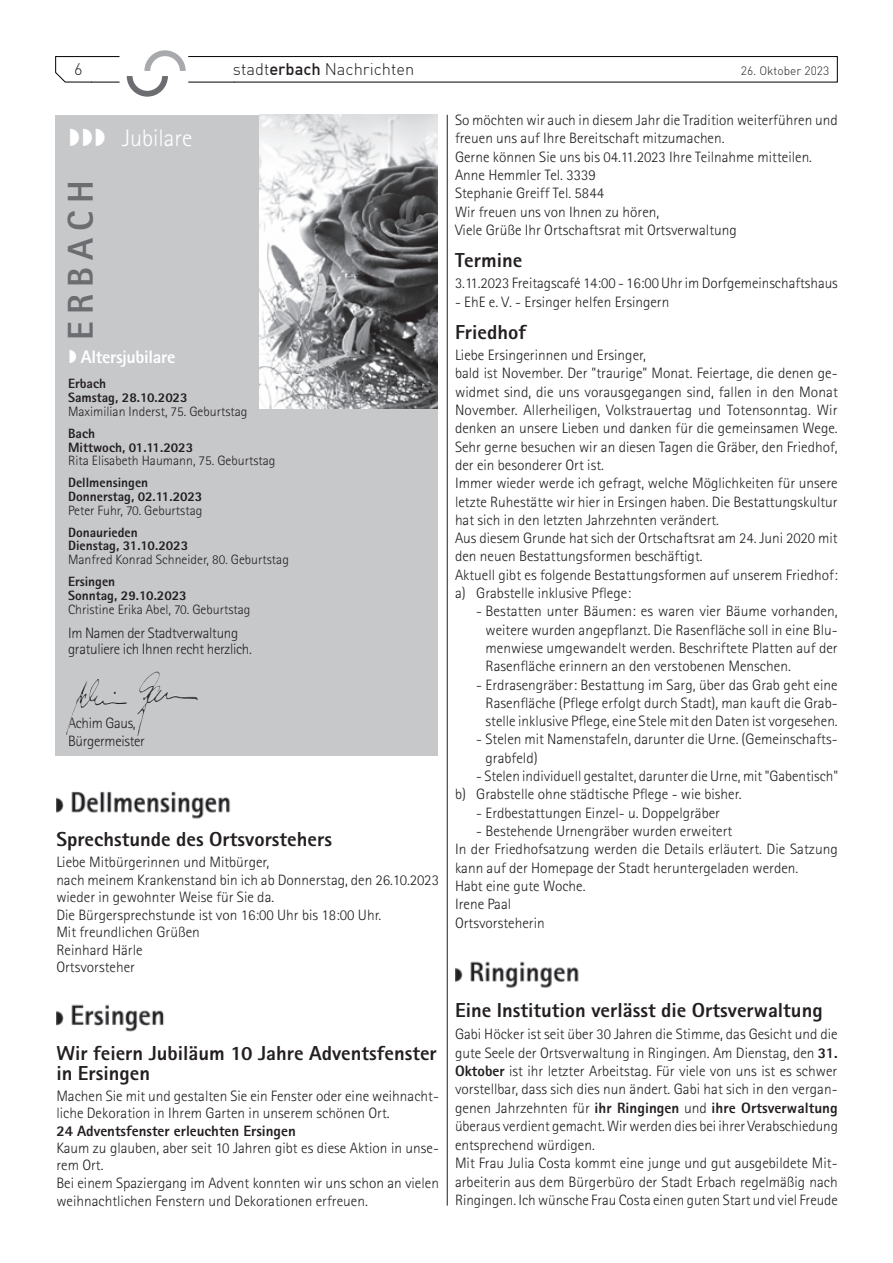
<style>
.page{position:relative;width:893px;height:1263px;background:#fff}
.page>*{position:absolute;margin:0;border:0;box-sizing:border-box;transform-origin:0 0}
.t1{font:800 36px "Rotis Sans Serif Std";letter-spacing:.2em;color:#6c6d70}
.t2{font:300 24px "Rotis Sans Serif Std";color:#fff}
.t3{font:800 20.25px/20.4px "Rotis Sans Serif Std";color:#231f20}
.t4{font:800 18px "Rotis Sans Serif Std";letter-spacing:-.02em;color:#fff}
.t5{font:16.5px "DIN Light";color:#231f20}
.t6{font:300 15px/18.3px "Rotis Sans Serif Std";color:#231f20}
.t7{font:300 15px/15.9px "Rotis Sans Serif Std";letter-spacing:-.02em;color:#231f20}
.t8{font:800 15px "Rotis Sans Serif Std";color:#231f20}
.t9{font:300 13.5px "Rotis Sans Serif Std";color:#231f20}
.t10{font:800 13.5px/13.6px "Rotis Sans Serif Std";color:#231f20}
.t11{font:12px "DIN Light";color:#231f20}
.s1{font-family:"DIN Medium Alternate Medium Alternate"}
.s2{font-weight:800}
</style>
<div class="page">
<svg style="left:55px;top:50px;width:783px;height:47px"></svg>
<img style="left:56px;top:791px;width:175px;height:28px">
<img style="left:56px;top:1004px;width:108px;height:28px">
<img style="left:455px;top:961px;width:124px;height:27px">
<hr style="left:447px;top:115px;width:1px;height:1090px;background:#231f20">
<div style="left:55px;top:115px;width:383px;height:640px;background:#c7c8ca"></div>
<img style="left:259px;top:115px;width:179px;height:294px">
<img style="left:137px;top:685px;width:61px;height:51px">
<p class="t5" style="left:74px;top:59px;width:10px">6</p>
<p class="t5" style="left:233px;top:59px;width:183px">stadt<span class="s1">erbach</span> Nachrichten</p>
<p class="t11" style="left:741px;top:64px;width:90px">26. Oktober 2023</p>
<h1 class="t1" style="left:58px;top:340px;width:161px;rotate:-90deg">ERBACH</h1>
<h2 class="t2" style="left:122px;top:124px;width:72px">Jubilare</h2>
<p class="t4" style="left:81px;top:345px;width:96px">Altersjubilare</p>
<p class="t10" style="left:68px;top:377px;width:121px">Erbach<br>Samstag, 28.10.2023</p>
<p class="t9" style="left:68px;top:403px;width:181px">Maximilian Inderst, 75. Geburtstag</p>
<p class="t10" style="left:68px;top:426px;width:127px">Bach<br>Mittwoch, 01.11.2023</p>
<p class="t9" style="left:68px;top:453px;width:209px">Rita Elisabeth Haumann, 75. Geburtstag</p>
<p class="t10" style="left:68px;top:476px;width:136px">Dellmensingen<br>Donnerstag, 02.11.2023</p>
<p class="t9" style="left:68px;top:502px;width:136px">Peter Fuhr, 70. Geburtstag</p>
<p class="t10" style="left:68px;top:525px;width:122px">Donaurieden<br>Dienstag, 31.10.2023</p>
<p class="t9" style="left:68px;top:552px;width:222px">Manfred Konrad Schneider, 80. Geburtstag</p>
<p class="t10" style="left:68px;top:575px;width:120px">Ersingen<br>Sonntag, 29.10.2023</p>
<p class="t9" style="left:68px;top:601px;width:184px">Christine Erika Abel, 70. Geburtstag</p>
<p class="t7" style="left:68px;top:625px;width:185px">Im Namen der Stadtverwaltung gratuliere ich Ihnen recht herzlich.</p>
<p class="t7" style="left:68px;top:713px;width:78px;line-height:18.5px">Achim Gaus,<br>Bürgermeister</p>
<h3 class="t3" style="left:56px;top:829px;width:277px">Sprechstunde des Ortsvorstehers</h3>
<p class="t6" style="left:56px;top:853px;width:384px;line-height:17.5px">Liebe Mitbürgerinnen und Mitbürger,<br>nach meinem Krankenstand bin ich ab Donnerstag, den 26.10.2023 wieder in gewohnter Weise für Sie da.<br>Die Bürgersprechstunde ist von 16:00 Uhr bis 18:00 Uhr.<br>Mit freundlichen Grüßen<br>Reinhard Härle<br>Ortsvorsteher</p>
<h3 class="t3" style="left:56px;top:1042px;width:382px">Wir feiern Jubiläum 10 Jahre Adventsfenster in Ersingen</h3>
<p class="t6" style="left:56px;top:1087px;width:384px;line-height:17.4px">Machen Sie mit und gestalten Sie ein Fenster oder eine weihnacht&shy;liche Dekoration in Ihrem Garten in unserem schönen Ort.</p>
<p class="t8" style="left:56px;top:1121px;width:241px">24 Adventsfenster erleuchten Ersingen</p>
<p class="t6" style="left:56px;top:1139px;width:384px;line-height:17.5px">Kaum zu glauben, aber seit 10 Jahren gibt es diese Aktion in unse&shy;rem Ort.<br>Bei einem Spaziergang im Advent konnten wir uns schon an vielen weihnachtlichen Fenstern und Dekorationen erfreuen.</p>
<p class="t6" style="left:455px;top:111px;width:384px">So möchten wir auch in diesem Jahr die Tradition weiterführen und freuen uns auf Ihre Bereitschaft mitzumachen.<br>Gerne können Sie uns bis 04.11.2023 Ihre Teilnahme mitteilen.<br>Anne Hemmler Tel. 3339<br>Stephanie Greiff Tel. 5844<br>Wir freuen uns von Ihnen zu hören,<br>Viele Grüße Ihr Ortschaftsrat mit Ortsverwaltung</p>
<h3 class="t3" style="left:455px;top:250px;width:69px">Termine</h3>
<p class="t6" style="left:455px;top:274px;width:384px">3.11.2023 Freitagscafé 14:00 - 16:00 Uhr im Dorfgemeinschaftshaus</p>
<p class="t6" style="left:455px;top:292px;width:216px">- EhE e. V. - Ersinger helfen Ersingern</p>
<h3 class="t3" style="left:455px;top:321px;width:73px">Friedhof</h3>
<p class="t6" style="left:455px;top:346px;width:384px">Liebe Ersingerinnen und Ersinger,<br>bald ist November. Der "traurige" Monat. Feiertage, die denen ge&shy;widmet sind, die uns vorausgegangen sind, fallen in den Monat November. Allerheiligen, Volkstrauertag und Totensonntag. Wir denken an unsere Lieben und danken für die gemeinsamen Wege.<br>Sehr gerne besuchen wir an diesen Tagen die Gräber, den Friedhof, der ein besonderer Ort ist.<br>Immer wieder werde ich gefragt, welche Möglichkeiten für unsere letzte Ruhestätte wir hier in Ersingen haben. Die Bestattungskultur hat sich in den letzten Jahrzehnten verändert.<br>Aus diesem Grunde hat sich der Ortschaftsrat am 24. Juni 2020 mit den neuen Bestattungsformen beschäftigt.<br>Aktuell gibt es folgende Bestattungsformen auf unserem Friedhof: a) Grabstelle inklusive Pflege:</p>
<p class="t6" style="left:485px;top:602px;width:354px;text-align:justify;text-indent:-9px">- Bestatten unter Bäumen: es waren vier Bäume vorhanden, weitere wurden angepflanzt. Die Rasenfläche soll in eine Blu&shy;menwiese umgewandelt werden. Beschriftete Platten auf der Rasenfläche erinnern an den verstobenen Menschen.</p>
<p class="t6" style="left:485px;top:675px;width:354px;text-align:justify;text-indent:-9px">- Erdrasengräber: Bestattung im Sarg, über das Grab geht eine Rasenfläche (Pflege erfolgt durch Stadt), man kauft die Grab&shy;stelle inklusive Pflege, eine Stele mit den Daten ist vorgesehen.</p>
<p class="t6" style="left:485px;top:730px;width:354px;text-indent:-9px">- Stelen mit Namenstafeln, darunter die Urne. (Gemeinschafts&shy;grabfeld)</p>
<p class="t6" style="left:455px;top:767px;width:385px;text-indent:21px">- Stelen individuell gestaltet, darunter die Urne, mit "Gabentisch" b) Grabstelle ohne städtische Pflege - wie bisher.</p>
<p class="t6" style="left:476px;top:803px;width:245px">- Erdbestattungen Einzel- u. Doppelgräber</p>
<p class="t6" style="left:455px;top:822px;width:384px;text-indent:21px">- Bestehende Urnengräber wurden erweitert<br>In der Friedhofsatzung werden die Details erläutert. Die Satzung kann auf der Homepage der Stadt heruntergeladen werden.<br>Habt eine gute Woche.<br>Irene Paal<br>Ortsvorsteherin</p>
<h3 class="t3" style="left:455px;top:1000px;width:369px">Eine Institution verlässt die Ortsverwaltung</h3>
<p class="t6" style="left:455px;top:1025px;width:385px">Gabi Höcker ist seit über 30 Jahren die Stimme, das Gesicht und die gute Seele der Ortsverwaltung in Ringingen. Am Dienstag, den <span class="s2">31.<br>Oktober</span> ist ihr letzter Arbeitstag. Für viele von uns ist es schwer vorstellbar, dass sich dies nun ändert. Gabi hat sich in den vergan&shy;genen Jahrzehnten für <span class="s2">ihr Ringingen</span> und <span class="s2">ihre Ortsverwaltung </span>überaus verdient gemacht. Wir werden dies bei ihrer Verabschiedung entsprechend würdigen.<br>Mit Frau Julia Costa kommt eine junge und gut ausgebildete Mit&shy;arbeiterin aus dem Bürgerbüro der Stadt Erbach regelmäßig nach Ringingen. Ich wünsche Frau Costa einen guten Start und viel Freude</p>
</div>
